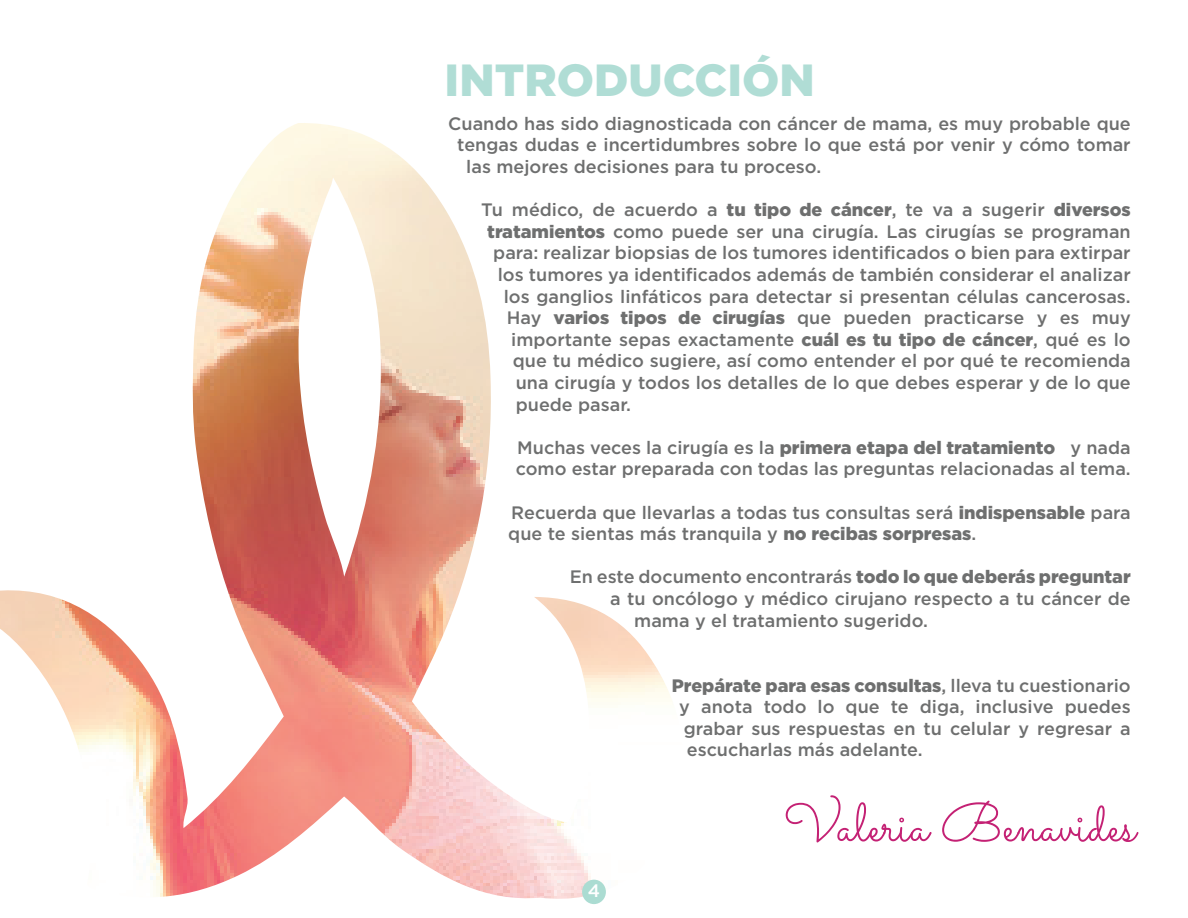
<style>
.page{position:relative;width:1188px;height:918px;background:#fff}
.page>*{position:absolute;margin:0;border:0;box-sizing:border-box;transform-origin:0 0}
.t1{font:54px "Sacramento";color:#c42174}
.t2{font:900 45px "Gotham";color:#b0ddd5}
.t3{font:500 18px/21.6px "Gotham";color:#6e6f6f}
.t4{font:900 18px "Gotham";color:#6e6f6f}
.t5{font:500 18px "Gotham";color:#fff}
.s1{font-weight:900}
.s2{font-weight:500}
</style>
<div class="page">
<svg style="left:0;top:123px;width:606px;height:781px"></svg>
<svg style="left:442px;top:123px;width:230px;height:669px"></svg>
<div style="left:582px;top:880px;width:24px;height:24px;background:#abdcd2;border-radius:50%"></div>
<h2 class="t2" style="left:445px;top:49px;width:372px">Introducción</h2>
<p class="t3" style="left:448px;top:113px;width:684px">Cuando has sido diagnosticada con cáncer de mama, es muy probable que</p>
<p class="t3" style="left:457px;top:134px;width:675px">tengas dudas e incertidumbres sobre lo que está por venir y cómo tomar</p>
<p class="t3" style="left:466px;top:156px;width:356px">las mejores decisiones para tu proceso.</p>
<p class="t3" style="left:481px;top:199px;width:651px">Tu médico, de acuerdo a <span class="s1">tu tipo de cáncer</span>, te va a sugerir <span class="s1">diversos</span></p>
<p class="t3" style="left:487px;top:221px;width:645px"><span class="s1">tratamientos</span> como puede ser una cirugía. Las cirugías se programan</p>
<p class="t3" style="left:493px;top:242px;width:639px">para: realizar biopsias de los tumores identificados o bien para extirpar</p>
<p class="t3" style="left:498px;top:264px;width:635px">los tumores ya identificados además de también considerar el analizar</p>
<p class="t3" style="left:504px;top:285px;width:628px">los ganglios linfáticos para detectar si presentan células cancerosas.</p>
<p class="t3" style="left:507px;top:307px;width:626px">Hay <span class="s1">varios tipos de cirugías</span> que pueden practicarse y es muy</p>
<p class="t3" style="left:511px;top:329px;width:621px">importante sepas exactamente <span class="s1">cuál es tu tipo de cáncer</span>, qué es lo</p>
<p class="t3" style="left:513px;top:350px;width:620px">que tu médico sugiere, así como entender el por qué te recomienda</p>
<p class="t3" style="left:516px;top:372px;width:617px">una cirugía y todos los detalles de lo que debes esperar y de lo que</p>
<p class="t3" style="left:516px;top:393px;width:117px">puede pasar.</p>
<p class="t3" style="left:516px;top:437px;width:617px">Muchas veces la cirugía es la <span class="s1">primera etapa del tratamiento</span> y nada como estar preparada con todas las preguntas relacionadas al tema.</p>
<p class="t3" style="left:508px;top:501px;width:624px">Recuerda que llevarlas a todas tus consultas será <span class="s1">indispensable</span> para que te sientas más tranquila y <span class="s1">no recibas sorpresas</span>.</p>
<p class="t3" style="left:570px;top:566px;width:562px">En este documento encontrarás <span class="s1">todo lo que deberás preguntar</span></p>
<p class="t3" style="left:610px;top:588px;width:522px">a tu oncólogo y médico cirujano respecto a tu cáncer de</p>
<p class="t3" style="left:634px;top:609px;width:295px">mama y el tratamiento sugerido.</p>
<p class="t5" style="left:588px;top:879px;width:14px">4</p>
<p class="t4" style="left:672px;top:673px;width:460px">Prepárate para esas consultas<span class="s2">, lleva tu cuestionario</span></p>
<p class="t3" style="left:679px;top:696px;width:453px">y anota todo lo que te diga, inclusive puedes</p>
<p class="t3" style="left:684px;top:717px;width:448px">grabar sus respuestas en tu celular y regresar a</p>
<p class="t3" style="left:687px;top:739px;width:237px">escucharlas más adelante.</p>
<h1 class="t1" style="left:784px;top:791px;width:353px">Valeria Benavides</h1>
</div>
